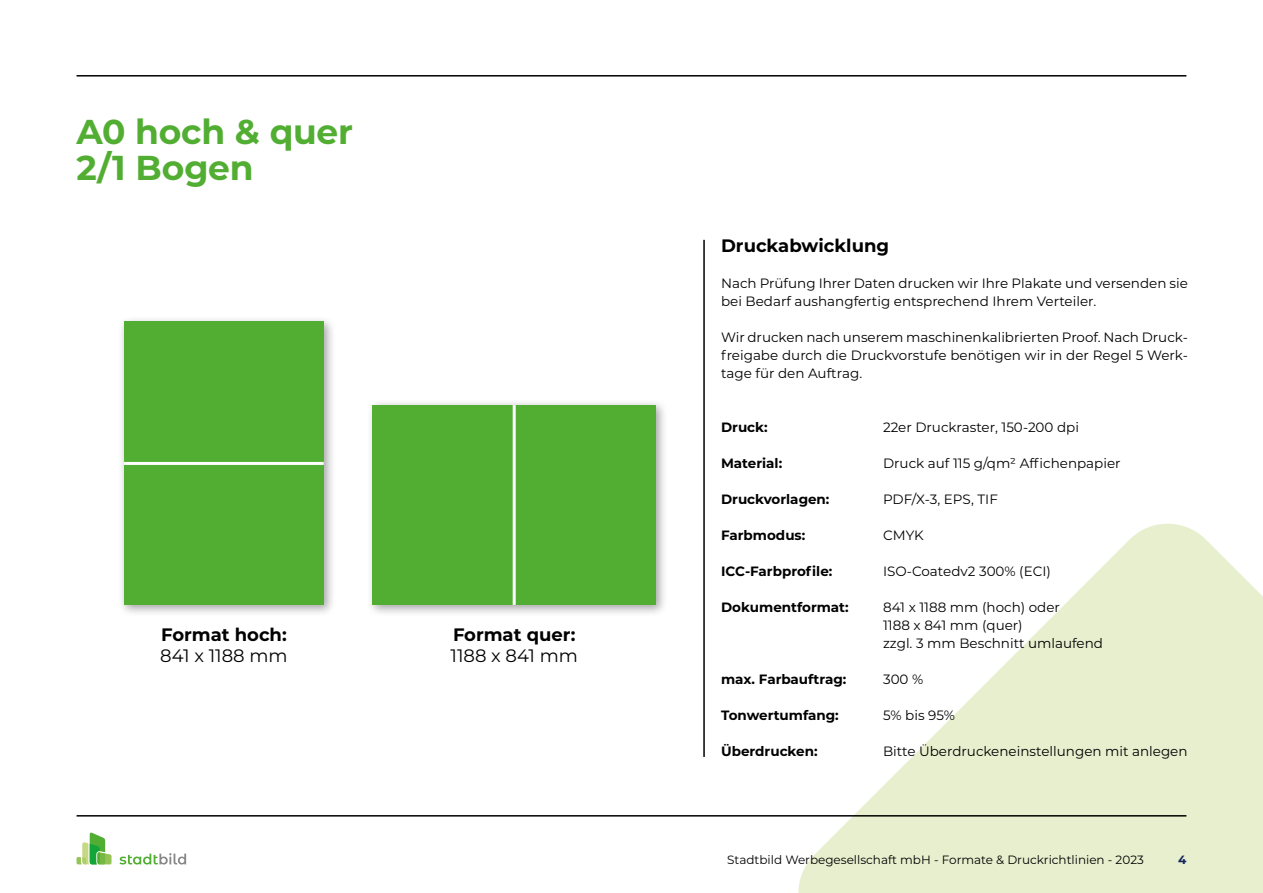
<style>
.page{position:relative;width:1263px;height:893px;background:#fff}
.page>*{position:absolute;margin:0;border:0;box-sizing:border-box;transform-origin:0 0}
.t1{font:700 34.5px/36px "Montserrat";letter-spacing:-.01em;color:#52ae32}
.t2{font:700 18px "Montserrat";color:#000}
.t3{font:18px "Montserrat";color:#000}
.t4{font:13.5px/18px "Montserrat";color:#000}
.t5{font:700 13.5px "Montserrat";color:#000}
.t6{font:12px "Montserrat";color:#000}
.t7{font:700 12px "Montserrat";color:#14255e}
</style>
<div class="page">
<svg style="left:798px;top:523px;width:465px;height:370px;fill:#e8efce"></svg>
<hr style="left:77px;top:815px;width:1109px;height:2px;background:#000">
<svg style="left:120px;top:853px;width:66px;height:11px"></svg>
<svg style="left:76px;top:832px;width:36px;height:32px"></svg>
<hr style="left:77px;top:75px;width:1109px;height:2px;background:#000">
<div style="left:367px;top:399px;width:301px;height:218px;background:#000;opacity:.35"></div>
<div style="left:373px;top:405px;width:283px;height:200px;background:#52ae32"></div>
<hr style="left:513px;top:405px;width:3px;height:200px;background:#fff">
<div style="left:118px;top:316px;width:218px;height:301px;background:#000;opacity:.35"></div>
<div style="left:124px;top:322px;width:200px;height:283px;background:#52ae32"></div>
<hr style="left:124px;top:462px;width:200px;height:3px;background:#fff">
<hr style="left:703px;top:240px;width:2px;height:517px;background:#000">
<h1 class="t1" style="left:77px;top:112px;width:278px">A0 hoch &amp; quer<br>2/1 Bogen</h1>
<h2 class="t2" style="left:161px;top:621px;width:127px">Format hoch:</h2>
<h2 class="t3" style="left:160px;top:644px;width:129px">841 x 1188 mm</h2>
<h2 class="t2" style="left:453px;top:621px;width:124px">Format quer:</h2>
<h2 class="t3" style="left:451px;top:644px;width:129px">1188 x 841 mm</h2>
<h2 class="t2" style="left:721px;top:233px;width:170px">Druckabwicklung</h2>
<p class="t4" style="left:721px;top:274px;width:468px">Nach Prüfung Ihrer Daten drucken wir Ihre Plakate und versenden sie bei Bedarf aushangfertig entsprechend Ihrem Verteiler.</p>
<p class="t4" style="left:721px;top:328px;width:468px;text-align:justify">Wir drucken nach unserem maschinenkalibrierten Proof. Nach Druck&shy;freigabe durch die Druckvorstufe benötigen wir in der Regel 5 Werk&shy;tage für den Auftrag.</p>
<p class="t5" style="left:721px;top:417px;width:48px">Druck:</p>
<p class="t4" style="left:883px;top:418px;width:197px">22er Druckraster, 150-200 dpi</p>
<p class="t5" style="left:721px;top:453px;width:63px">Material:</p>
<p class="t4" style="left:883px;top:454px;width:239px">Druck auf 115 g/qm² Affichenpapier</p>
<p class="t5" style="left:721px;top:489px;width:110px">Druckvorlagen:</p>
<p class="t4" style="left:883px;top:490px;width:116px">PDF/X-3, EPS, TIF</p>
<p class="t5" style="left:721px;top:525px;width:86px">Farbmodus:</p>
<p class="t4" style="left:883px;top:526px;width:42px">CMYK</p>
<p class="t5" style="left:721px;top:561px;width:113px">ICC-Farbprofile:</p>
<p class="t4" style="left:883px;top:562px;width:169px">ISO-Coatedv2 300% (ECI)</p>
<p class="t5" style="left:721px;top:597px;width:129px">Dokumentformat:</p>
<p class="t4" style="left:883px;top:598px;width:221px">841 x 1188 mm (hoch) oder<br>1188 x 841 mm (quer)<br>zzgl. 3 mm Beschnitt umlaufend</p>
<p class="t5" style="left:721px;top:669px;width:127px">max. Farbauftrag:</p>
<p class="t4" style="left:883px;top:670px;width:42px">300 %</p>
<p class="t5" style="left:721px;top:705px;width:119px">Tonwertumfang:</p>
<p class="t4" style="left:883px;top:706px;width:74px">5% bis 95%</p>
<p class="t5" style="left:721px;top:741px;width:98px">Überdrucken:</p>
<p class="t4" style="left:883px;top:742px;width:306px">Bitte Überdruckeneinstellungen mit anlegen</p>
<p class="t6" style="left:727px;top:852px;width:418px">Stadtbild Werbegesellschaft mbH - Formate &amp; Druckrichtlinien - 2023</p>
<p class="t7" style="left:1178px;top:851px;width:10px">4</p>
</div>
